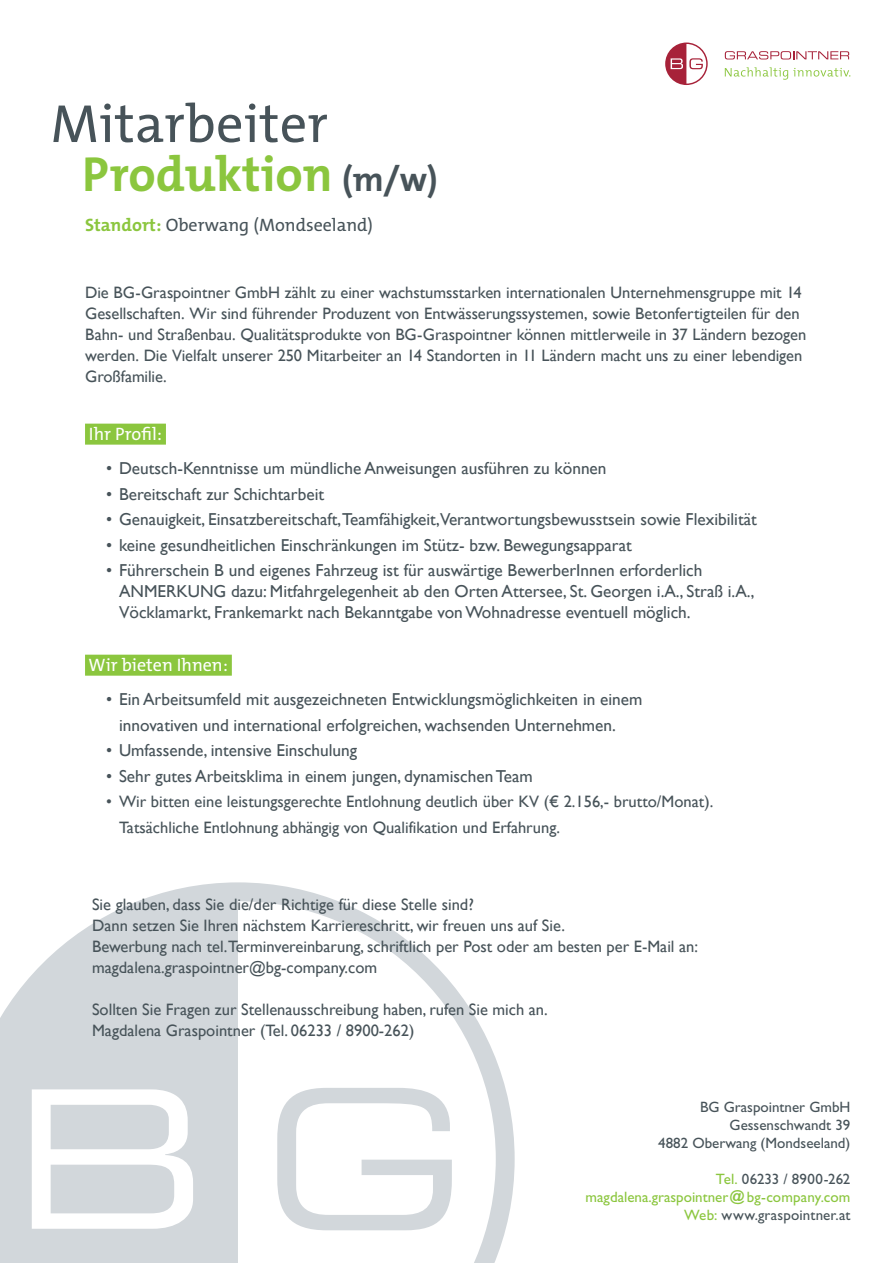
<style>
.page{position:relative;width:893px;height:1263px;background:#fff}
.page>*{position:absolute;margin:0;border:0;box-sizing:border-box;transform-origin:0 0}
.t1{font:54px "The Mix E2 s";letter-spacing:.005em;color:#475359}
.t2{font:700 49.5px "The Mix E2 s";color:#8bc63e}
.t3{font:18px "The Mix E2 s";color:#475359}
.t4{font:18px "The Mix E2 s";color:#fff}
.t5{font:17.25px/21px "Gill Sans";color:#475359}
.t6{font:16.5px/21px "Gill Sans";color:#475359}
.t7{font:15px/18px "Gill Sans Std";letter-spacing:.005em;color:#8bc63e;text-align:right}
.t8{font:15px/18px "Gill Sans Std";color:#475359;text-align:right}
.s1{font-size:34.5px;color:#475359}
.s2{font-weight:700;color:#8bc63e}
.s3{color:#475359}
.s4{font-weight:700}
</style>
<div class="page">
<svg style="left:725px;top:51px;width:124px;height:8px"></svg>
<svg style="left:725px;top:67px;width:125px;height:13px"></svg>
<svg style="left:665px;top:43px;width:43px;height:42px"></svg>
<svg style="left:0;top:882px;width:515px;height:381px"></svg>
<svg style="left:277px;top:1088px;width:175px;height:142px"></svg>
<svg style="left:32px;top:1089px;width:161px;height:140px"></svg>
<div style="left:85px;top:424px;width:81px;height:21px;background:#8bc63e"></div>
<div style="left:85px;top:655px;width:147px;height:21px;background:#8bc63e"></div>
<h1 class="t1" style="left:51px;top:89px;width:279px">Mitarbeiter</h1>
<h2 class="t2" style="left:82px;top:142px;width:357px">Produktion <span class="s1">(m/w)</span></h2>
<p class="t3" style="left:85px;top:213px;width:289px"><span class="s2">Standort:</span> Oberwang (Mondseeland)</p>
<p class="t6" style="left:85px;top:282px;width:723px">Die BG-Graspointner GmbH zählt zu einer wachstumsstarken internationalen Unternehmensgruppe mit 14<br>Gesellschaften. Wir sind führender Produzent von Entwässerungssystemen, sowie Betonfertigteilen für den Bahn- und Straßenbau. Qualitätsprodukte von BG-Graspointner können mittlerweile in 37 Ländern bezogen werden. Die Vielfalt unserer 250 Mitarbeiter an 14 Standorten in 11 Ländern macht uns zu einer lebendigen Großfamilie.</p>
<p class="t4" style="left:89px;top:422px;width:75px">Ihr Profil:</p>
<p class="t5" style="left:106px;top:458px;width:502px">• Deutsch-Kenntnisse um mündliche Anweisungen ausführen zu können</p>
<p class="t5" style="left:106px;top:484px;width:219px">• Bereitschaft zur Schichtarbeit</p>
<p class="t5" style="left:106px;top:509px;width:652px">• Genauigkeit, Einsatzbereitschaft,Teamfähigkeit,Verantwortungsbewusstsein sowie Flexibilität</p>
<p class="t5" style="left:106px;top:535px;width:527px">• keine gesundheitlichen Einschränkungen im Stütz- bzw. Bewegungsapparat</p>
<p class="t5" style="left:119px;top:560px;width:637px;text-indent:-13px">• Führerschein B und eigenes Fahrzeug ist für auswärtige BewerberInnen erforderlich<br>ANMERKUNG dazu: Mitfahrgelegenheit ab den Orten Attersee, St. Georgen i.A., Straß i.A.,<br>Vöcklamarkt, Frankemarkt nach Bekanntgabe von Wohnadresse eventuell möglich.</p>
<p class="t4" style="left:89px;top:653px;width:141px">Wir bieten Ihnen:</p>
<p class="t5" style="left:119px;top:687px;width:525px;line-height:25.5px;text-indent:-13px">• Ein Arbeitsumfeld mit ausgezeichneten Entwicklungsmöglichkeiten in einem innovativen und international erfolgreichen, wachsenden Unternehmen.</p>
<p class="t5" style="left:106px;top:740px;width:252px">• Umfassende, intensive Einschulung</p>
<p class="t5" style="left:106px;top:766px;width:428px">• Sehr gutes Arbeitsklima in einem jungen, dynamischen Team</p>
<p class="t6" style="left:119px;top:789px;width:596px;line-height:25.5px;text-indent:-13px">• Wir bitten eine leistungsgerechte Entlohnung deutlich über KV (€ 2.156,- brutto/Monat).<br>Tatsächliche Entlohnung abhängig von Qualifikation und Erfahrung.</p>
<p class="t6" style="left:92px;top:894px;width:607px">Sie glauben, dass Sie die/der Richtige für diese Stelle sind?<br>Dann setzen Sie Ihren nächstem Karriereschritt, wir freuen uns auf Sie.<br>Bewerbung nach tel.Terminvereinbarung, schriftlich per Post oder am besten per E-Mail an: magdalena.graspointner@bg-company.com</p>
<p class="t6" style="left:92px;top:999px;width:457px">Sollten Sie Fragen zur Stellenausschreibung haben, rufen Sie mich an.<br>Magdalena Graspointner (Tel. 06233 / 8900-262)</p>
<p class="t8" style="left:658px;top:1098px;width:194px">BG Graspointner GmbH<br>Gessenschwandt 39<br>4882 Oberwang (Mondseeland)</p>
<p class="t7" style="left:586px;top:1170px;width:266px">Tel. <span class="s3">06233 / 8900-262 </span>magdalena.graspointner<span class="s4">@</span> bg-company.com<br>Web: <span class="s3">www.graspointner.at</span></p>
</div>
